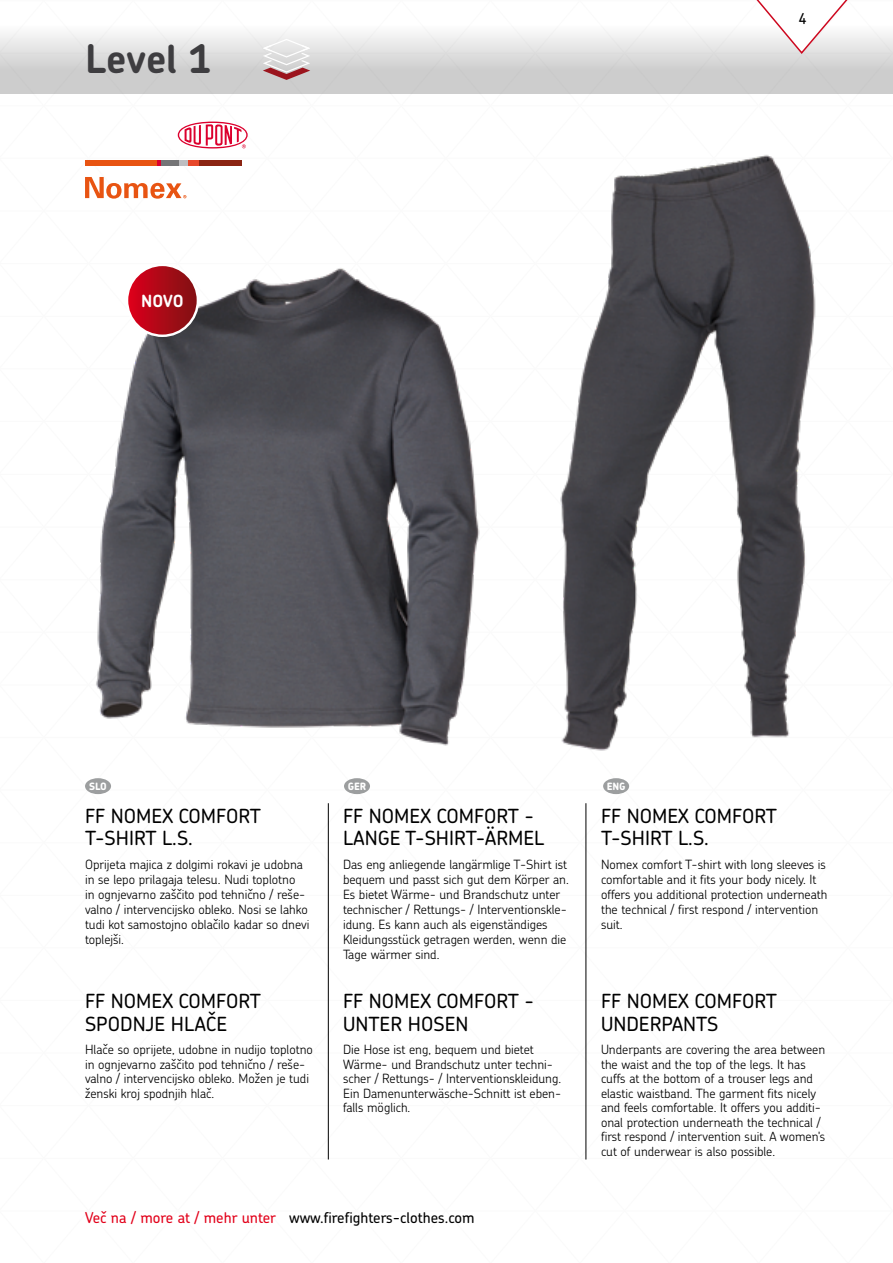
<style>
.page{position:relative;width:893px;height:1263px;background:#fff}
.page>*{position:absolute;margin:0;border:0;box-sizing:border-box;transform-origin:0 0}
.t1{font:700 39.3px "Chevin";color:#3e3d40}
.t2{font:500 19.5px/22.5px "Chevin";color:#000}
.t3{font:700 16.8px "Chevin";color:#fff}
.t4{font:500 15px "Chevin";color:#000}
.t5{font:300 12.75px/15px "Chevin";color:#000}
.t6{font:800 10.2px "Chevin";color:#fff}
.s1{color:#e2001a}
</style>
<div class="page">
<div style="left:0;top:23px;width:893px;height:71px;background:linear-gradient(to bottom,#fafafa,#c1c1c1)"></div>
<img style="left:560px;top:154px;width:256px;height:597px">
<img style="left:96px;top:268px;width:384px;height:478px">
<div style="left:179px;top:160px;width:9px;height:6px;background:#bdbdc0"></div>
<svg style="left:156px;top:160px;width:6px;height:6px"></svg>
<div style="left:162px;top:160px;width:17px;height:6px;background:#747476"></div>
<div style="left:188px;top:160px;width:11px;height:6px;background:#e7472a"></div>
<svg style="left:178px;top:122px;width:70px;height:26px"></svg>
<div style="left:85px;top:160px;width:71px;height:6px;background:#e85412"></div>
<div style="left:199px;top:160px;width:42px;height:6px;background:#8b2412"></div>
<svg style="left:85px;top:177px;width:101px;height:22px"></svg>
<svg style="left:263px;top:39px;width:47px;height:41px;background:#d8c7c8"></svg>
<svg style="left:127px;top:265px;width:71px;height:71px;background:#b11522"></svg>
<div style="left:126px;top:264px;width:73px;height:73px;border:2px solid #fff;border-radius:50%"></div>
<div style="left:85px;top:778px;width:26px;height:16px;background:#9c9e9f;border-radius:50%"></div>
<div style="left:344px;top:778px;width:26px;height:16px;background:#9c9e9f;border-radius:50%"></div>
<div style="left:603px;top:778px;width:26px;height:16px;background:#9c9e9f;border-radius:50%"></div>
<hr style="left:328px;top:803px;width:1px;height:356px;background:#000">
<hr style="left:586px;top:803px;width:1px;height:356px;background:#000">
<svg style="left:697px;top:0;width:196px;height:55px"></svg>
<h1 class="t1" style="left:85px;top:33px;width:127px">Level 1</h1>
<h3 class="t3" style="left:141px;top:290px;width:44px">NOVO</h3>
<p class="t4" style="left:798px;top:9px;width:10px">4</p>
<p class="t6" style="left:89px;top:779px;width:19px">SLO</p>
<p class="t6" style="left:348px;top:779px;width:20px">GER</p>
<p class="t6" style="left:607px;top:779px;width:21px">ENG</p>
<h2 class="t2" style="left:85px;top:804px;width:178px">FF NOMEX COMFORT<br>T-SHIRT L.S.</h2>
<p class="t5" style="left:85px;top:856px;width:226px">Oprijeta majica z dolgimi rokavi je udobna in se lepo prilagaja telesu. Nudi toplotno<br>in ognjevarno zaščito pod tehnično / reše&shy;valno / intervencijsko obleko. Nosi se lahko tudi kot samostojno oblačilo kadar so dnevi toplejši.</p>
<h2 class="t2" style="left:85px;top:990px;width:178px">FF NOMEX COMFORT<br>SPODNJE HLAČE</h2>
<p class="t5" style="left:85px;top:1042px;width:229px;line-height:14.5px">Hlače so oprijete, udobne in nudijo toplotno in ognjevarno zaščito pod tehnično / reše&shy;valno / intervencijsko obleko. Možen je tudi ženski kroj spodnjih hlač.</p>
<h2 class="t2" style="left:343px;top:804px;width:203px">FF NOMEX COMFORT -<br>LANGE T-SHIRT-ÄRMEL</h2>
<p class="t5" style="left:343px;top:856px;width:227px">Das eng anliegende langärmlige T-Shirt ist bequem und passt sich gut dem Körper an.<br>Es bietet Wärme- und Brandschutz unter technischer / Rettungs- / Interventionskle&shy;idung. Es kann auch als eigenständiges Kleidungsstück getragen werden, wenn die Tage wärmer sind.</p>
<h2 class="t2" style="left:343px;top:990px;width:192px">FF NOMEX COMFORT -<br>UNTER HOSEN</h2>
<p class="t5" style="left:343px;top:1042px;width:220px;line-height:14.5px">Die Hose ist eng, bequem und bietet Wärme- und Brandschutz unter techni&shy;scher / Rettungs- / Interventionskleidung.<br>Ein Damenunterwäsche-Schnitt ist eben&shy;falls möglich.</p>
<p class="t4" style="left:85px;top:1208px;width:391px"><span class="s1">Več na / more at / mehr unter</span> www.firefighters-clothes.com</p>
<h2 class="t2" style="left:601px;top:804px;width:178px">FF NOMEX COMFORT<br>T-SHIRT L.S.</h2>
<p class="t5" style="left:601px;top:856px;width:228px">Nomex comfort T-shirt with long sleeves is comfortable and it fits your body nicely. It offers you additional protection underneath the technical / first respond / intervention suit.</p>
<h2 class="t2" style="left:601px;top:990px;width:178px">FF NOMEX COMFORT<br>UNDERPANTS</h2>
<p class="t5" style="left:601px;top:1042px;width:226px;line-height:14.5px">Underpants are covering the area between the waist and the top of the legs. It has cuffs at the bottom of a trouser legs and elastic waistband. The garment fits nicely and feels comfortable. It offers you additi&shy;onal protection underneath the technical / first respond / intervention suit. A women's cut of underwear is also possible.</p>
</div>
